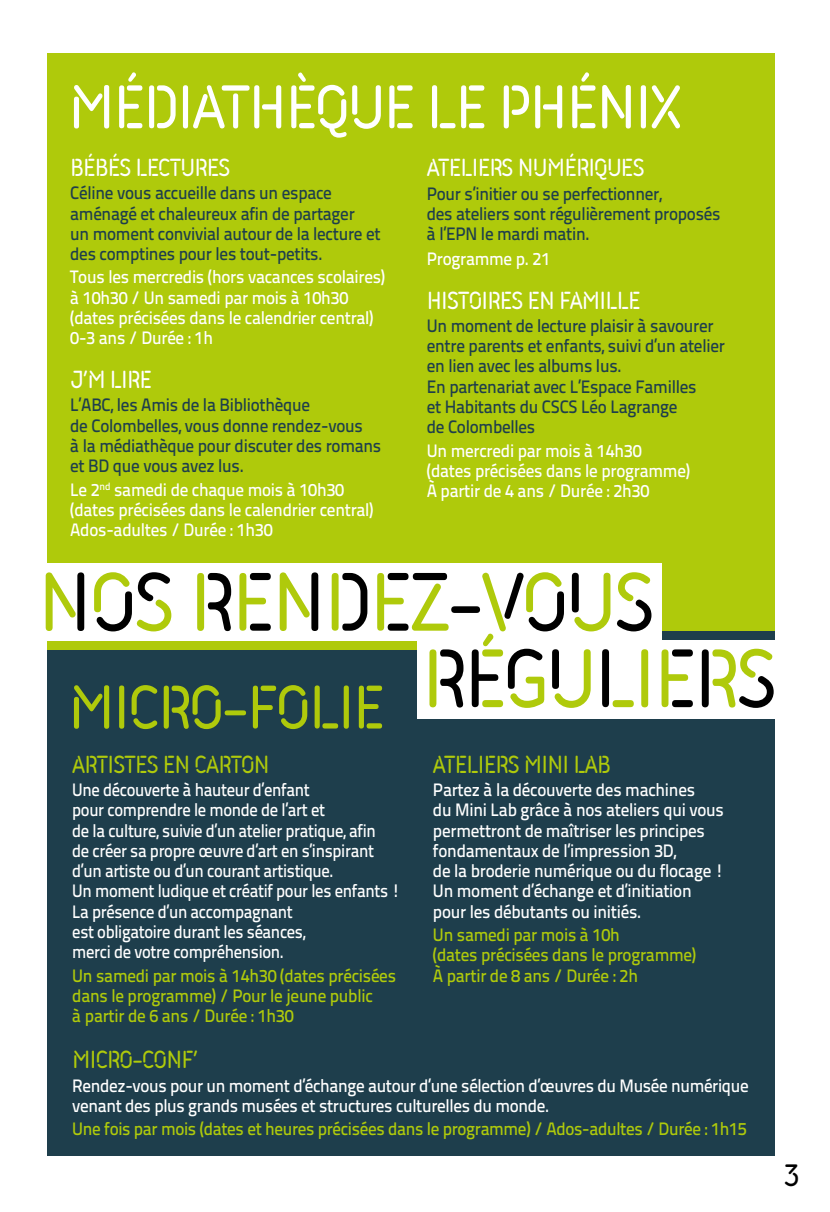
<style>
.page{position:relative;width:830px;height:1212px;background:#fff}
.page>*{position:absolute;margin:0;border:0;box-sizing:border-box;transform-origin:0 0}
.t1{font:500 67.05px "Iconic Stencil";letter-spacing:-.03em;color:#fff}
.t2{font:500 67.05px "Iconic Stencil";letter-spacing:-.03em;color:#afca0b}
.t3{font:500 33.75px "Iconic Stencil";color:#000}
.t4{font:500 27px "Iconic Stencil";letter-spacing:-.03em;color:#fff;scale:.94 1}
.t5{font:500 27px "Iconic Stencil";letter-spacing:-.03em;color:#afca0b;scale:.94 1}
.t6{font:18px/20.2px "Titillium Text 14 L 600 wt";letter-spacing:-.015em;color:#fff;scale:.95 1}
.t7{font:18px/20.2px "Titillium Text 14 L 600 wt";letter-spacing:-.015em;color:#1e3e4c;scale:.95 1}
.t8{font:18px/20.2px "Titillium Text 14 L 600 wt";letter-spacing:-.015em;color:#fff;scale:.92 1}
.t9{font:18px/20.2px "Titillium Text 14 L 600 wt";letter-spacing:-.015em;color:#afca0b;scale:.95 1}
</style>
<div class="page">
<div style="left:48px;top:631px;width:727px;height:525px;background:#1e3e4c"></div>
<div style="left:48px;top:54px;width:727px;height:577px;background:#afca0b"></div>
<div style="left:34px;top:563px;width:628px;height:77px;background:#fff"></div>
<div style="left:417px;top:640px;width:369px;height:78px;background:#fff"></div>
<svg style="left:46px;top:572px;width:727px;height:136px"></svg>
<h1 class="t1" style="left:68px;top:61px;width:615px">MÉDIATHÈQUE LE PHÉNIX</h1>
<h3 class="t4" style="left:70px;top:149px;width:172px">BÉBÉS LECTURES</h3>
<p class="t7" style="left:70px;top:183px;width:328px">Céline vous accueille dans un espace aménagé et chaleureux afin de partager<br>un moment convivial autour de la lecture et des comptines pour les tout-petits.</p>
<p class="t6" style="left:70px;top:267px;width:333px">Tous les mercredis (hors vacances scolaires) à 10h30 / Un samedi par mois à 10h30 (dates précisées dans le calendrier central)<br>0-3 ans / Durée : 1h</p>
<h3 class="t4" style="left:70px;top:361px;width:88px">J’M LIRE</h3>
<p class="t7" style="left:70px;top:395px;width:329px">L’ABC, les Amis de la Bibliothèque<br>de Colombelles, vous donne rendez-vous<br>à la médiathèque pour discuter des romans et BD que vous avez lus.</p>
<p class="t6" style="left:70px;top:479px;width:321px">Le 2<sup>nd</sup> samedi de chaque mois à 10h30 (dates précisées dans le calendrier central)<br>Ados-adultes / Durée : 1h30</p>
<h3 class="t4" style="left:426px;top:149px;width:233px">ATELIERS NUMÉRIQUES</h3>
<p class="t7" style="left:426px;top:183px;width:310px">Pour s’initier ou se perfectionner,<br>des ateliers sont régulièrement proposés à l’EPN le mardi matin.</p>
<p class="t6" style="left:426px;top:248px;width:132px">Programme p. 21</p>
<h3 class="t4" style="left:426px;top:281px;width:229px">HISTOIRES EN FAMILLE</h3>
<p class="t7" style="left:426px;top:315px;width:315px">Un moment de lecture plaisir à savourer entre parents et enfants, suivi d’un atelier en lien avec les albums lus.<br>En partenariat avec L’Espace Familles<br>et Habitants du CSCS Léo Lagrange<br>de Colombelles</p>
<p class="t6" style="left:426px;top:440px;width:279px">Un mercredi par mois à 14h30 (dates précisées dans le programme)<br>À partir de 4 ans / Durée : 2h30</p>
<h1 class="t2" style="left:68px;top:661px;width:318px">MICRO-FOLIE</h1>
<h3 class="t5" style="left:72px;top:746px;width:211px">ARTISTES EN CARTON</h3>
<p class="t8" style="left:72px;top:779px;width:358px">Une découverte à hauteur d’enfant<br>pour comprendre le monde de l’art et<br>de la culture, suivie d’un atelier pratique, afin<br>de créer sa propre œuvre d’art en s’inspirant d’un artiste ou d’un courant artistique.<br>Un moment ludique et créatif pour les enfants !<br>La présence d’un accompagnant<br>est obligatoire durant les séances,<br>merci de votre compréhension.</p>
<p class="t9" style="left:72px;top:965px;width:342px">Un samedi par mois à 14h30 (dates précisées dans le programme) / Pour le jeune public<br>à partir de 6 ans / Durée : 1h30</p>
<h3 class="t5" style="left:433px;top:746px;width:191px">ATELIERS MINI LAB</h3>
<p class="t6" style="left:433px;top:779px;width:307px">Partez à la découverte des machines<br>du Mini Lab grâce à nos ateliers qui vous permettront de maîtriser les principes fondamentaux de l’impression 3D,<br>de la broderie numérique ou du flocage !<br>Un moment d’échange et d’initiation pour les débutants ou initiés.</p>
<p class="t9" style="left:433px;top:924px;width:279px">Un samedi par mois à 10h<br>(dates précisées dans le programme)<br>À partir de 8 ans / Durée : 2h</p>
<h3 class="t5" style="left:72px;top:1041px;width:135px">MICRO-CONF’</h3>
<p class="t6" style="left:72px;top:1075px;width:713px">Rendez-vous pour un moment d’échange autour d’une sélection d’œuvres du Musée numérique venant des plus grands musées et structures culturelles du monde.</p>
<p class="t9" style="left:72px;top:1119px;width:711px">Une fois par mois (dates et heures précisées dans le programme) / Ados-adultes / Durée : 1h15</p>
<h2 class="t3" style="left:783px;top:1152px;width:16px">3</h2>
</div>
